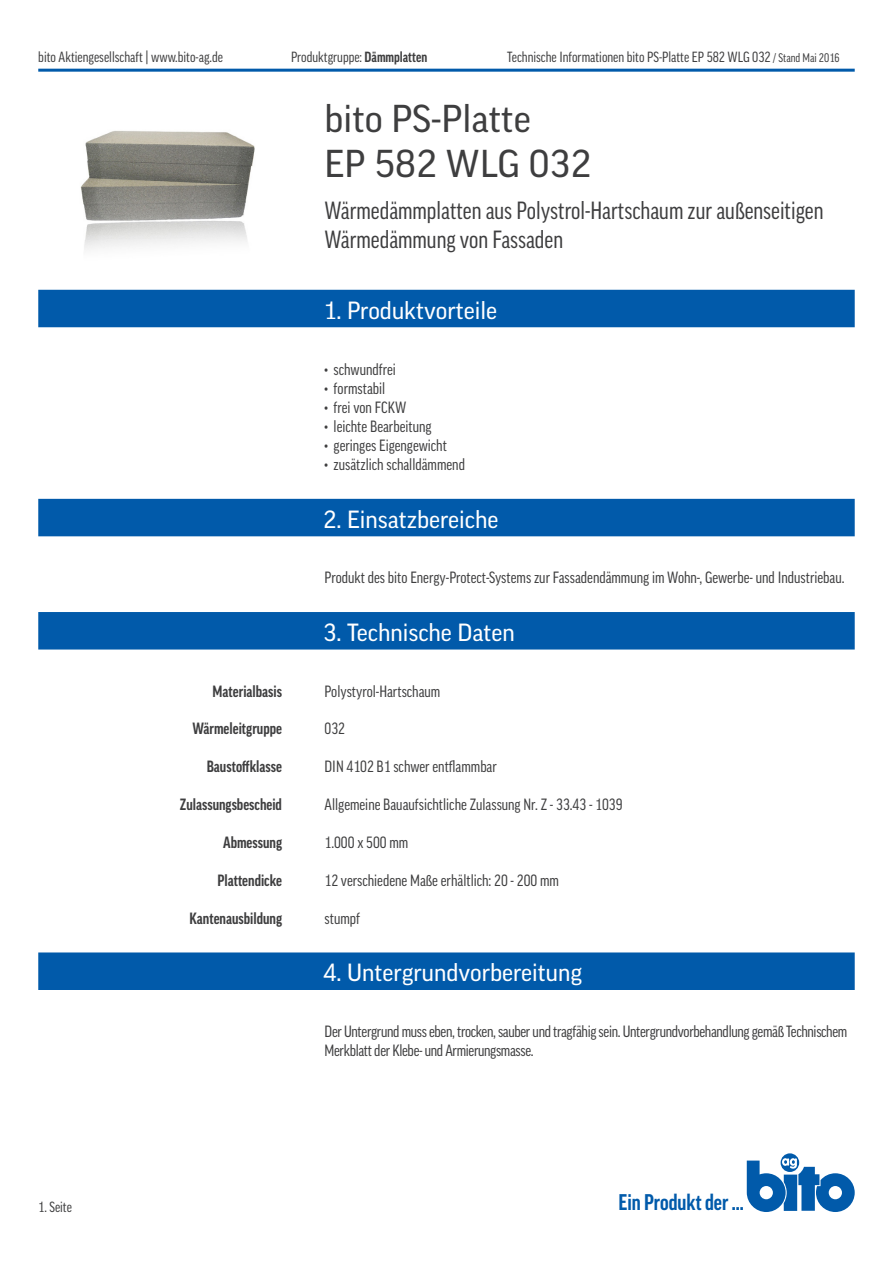
<style>
.page{position:relative;width:893px;height:1263px;background:#fff}
.page>*{position:absolute;margin:0;border:0;box-sizing:border-box;transform-origin:0 0}
.Headline{font:37.5px/45px "Good Pro";color:#3e3e3f}
.Subline{font:condensed 24px/28.8px "Good Pro";color:#3e3e3f}
.blauer_Balken{font:24px "Good Pro";color:#fff}
.t1{font:700 condensed 21.9px "Good Pro";color:#015aaa}
.Inhalt{font:condensed 15.75px "Good Pro";color:#3e3e3f}
.Inhalt-2{font:condensed 15.75px/18.9px "Good Pro";letter-spacing:-.02em;color:#3e3e3f}
.Auflistung{font:700 condensed 15.75px "Good Pro";color:#3e3e3f}
.Adresse{font:condensed 14.25px "Good Pro";color:#3e3e3f}
.s1{font-weight:700}
.s2{font-size:12px}
</style>
<div class="page">
<hr style="left:38px;top:69px;width:817px;height:3px;background:#015aaa">
<svg style="left:781px;top:1153px;width:18px;height:19px"></svg>
<svg style="left:747px;top:1158px;width:108px;height:54px"></svg>
<div style="left:38px;top:499px;width:817px;height:37px;background:#015aaa"></div>
<div style="left:38px;top:612px;width:817px;height:37px;background:#015aaa"></div>
<div style="left:38px;top:290px;width:817px;height:37px;background:#015aaa"></div>
<div style="left:38px;top:952px;width:817px;height:38px;background:#015aaa"></div>
<img style="left:80px;top:131px;width:175px;height:119px">
<p class="Adresse" style="left:38px;top:49px;width:186px">bito Aktiengesellschaft | www.bito-ag.de</p>
<p class="Adresse" style="left:291px;top:49px;width:138px">Produktgruppe: <span class="s1">Dämmplatten</span></p>
<p class="Adresse" style="left:507px;top:49px;width:334px">Technische Informationen bito PS-Platte EP 582 WLG 032 <span class="s2">/ Stand Mai 2016</span></p>
<p class="Headline" style="left:325px;top:96px;width:268px">bito PS-Platte<br>EP 582 WLG 032</p>
<p class="Subline" style="left:325px;top:196px;width:500px">Wärmedämmplatten aus Polystrol-Hartschaum zur außenseitigen<br>Wärmedämmung von Fassaden</p>
<p class="blauer_Balken" style="left:323px;top:296px;width:175px">1. Produktvorteile</p>
<p class="Inhalt" style="left:325px;top:361px;width:73px">• schwundfrei</p>
<p class="Inhalt" style="left:325px;top:380px;width:62px">• formstabil</p>
<p class="Inhalt" style="left:325px;top:399px;width:83px">• frei von FCKW</p>
<p class="Inhalt" style="left:325px;top:418px;width:108px">• leichte Bearbeitung</p>
<p class="Inhalt" style="left:325px;top:436px;width:124px">• geringes Eigengewicht</p>
<p class="Inhalt" style="left:325px;top:455px;width:142px">• zusätzlich schalldämmend</p>
<p class="blauer_Balken" style="left:323px;top:505px;width:177px">2. Einsatzbereiche</p>
<p class="Inhalt" style="left:325px;top:569px;width:521px">Produkt des bito Energy-Protect-Systems zur Fassadendämmung im Wohn-, Gewerbe- und Industriebau.</p>
<p class="Auflistung" style="left:213px;top:682px;width:71px">Materialbasis</p>
<p class="Auflistung" style="left:193px;top:720px;width:91px">Wärmeleitgruppe</p>
<p class="Auflistung" style="left:207px;top:758px;width:77px">Baustoffklasse</p>
<p class="Auflistung" style="left:180px;top:796px;width:104px">Zulassungsbescheid</p>
<p class="Auflistung" style="left:223px;top:833px;width:60px">Abmessung</p>
<p class="Auflistung" style="left:217px;top:871px;width:66px">Plattendicke</p>
<p class="Auflistung" style="left:189px;top:909px;width:94px">Kantenausbildung</p>
<p class="blauer_Balken" style="left:323px;top:619px;width:193px">3. Technische Daten</p>
<p class="Inhalt" style="left:325px;top:682px;width:117px">Polystyrol-Hartschaum</p>
<p class="Inhalt" style="left:325px;top:720px;width:22px">032</p>
<p class="Inhalt" style="left:325px;top:758px;width:174px">DIN 4102 B1 schwer entflammbar</p>
<p class="Inhalt" style="left:325px;top:796px;width:299px">Allgemeine Bauaufsichtliche Zulassung Nr. Z - 33.43 - 1039</p>
<p class="Inhalt" style="left:325px;top:833px;width:85px">1.000 x 500 mm</p>
<p class="Inhalt" style="left:325px;top:871px;width:236px">12 verschiedene Maße erhältlich: 20 - 200 mm</p>
<p class="Inhalt" style="left:325px;top:909px;width:37px">stumpf</p>
<p class="blauer_Balken" style="left:323px;top:959px;width:260px">4. Untergrundvorbereitung</p>
<p class="Inhalt-2" style="left:325px;top:1022px;width:524px">Der Untergrund muss eben, trocken, sauber und tragfähig sein. Untergrundvorbehandlung gemäß Technischem<br>Merkblatt der Klebe- und Armierungsmasse.</p>
<p class="Adresse" style="left:38px;top:1199px;width:35px">1. Seite</p>
<h3 class="t1" style="left:618px;top:1190px;width:127px">Ein Produkt der ...</h3>
</div>
